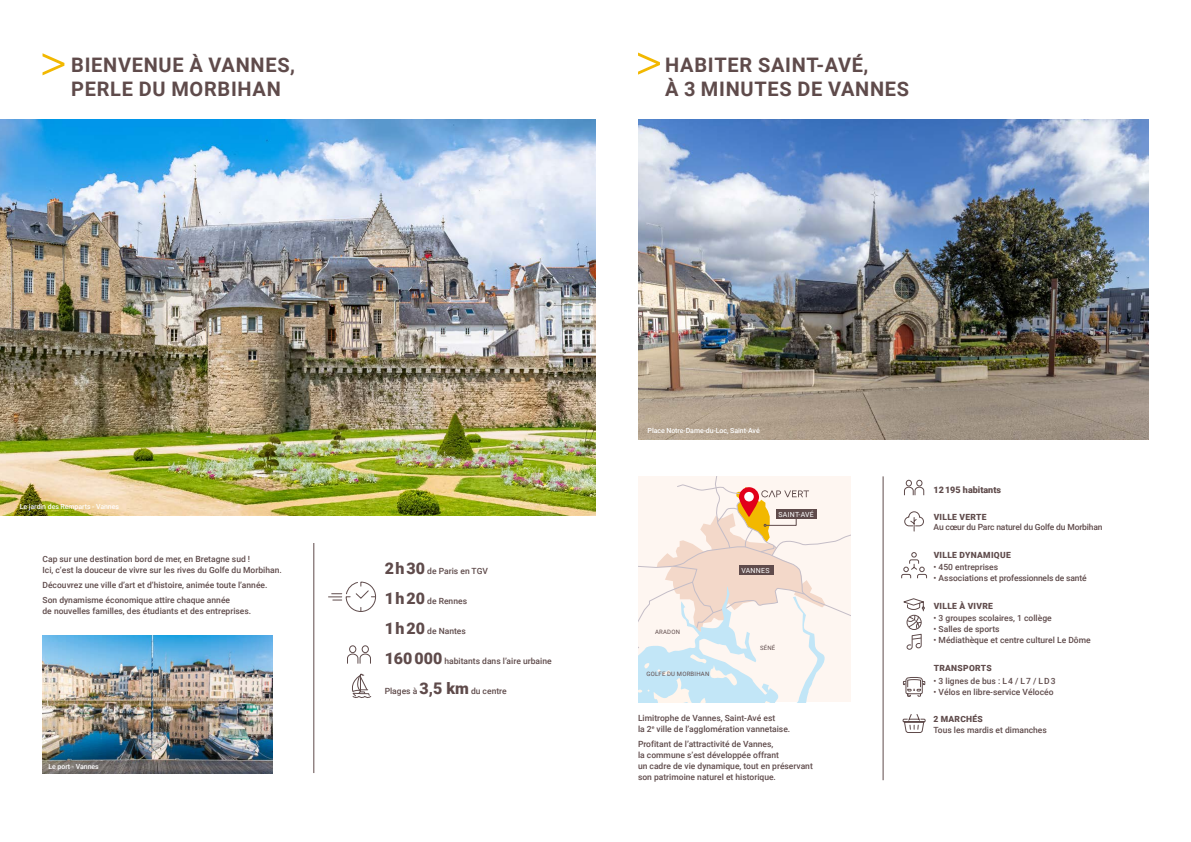
<style>
.page{position:relative;width:1191px;height:842px;background:#fff}
.page>*{position:absolute;margin:0;border:0;box-sizing:border-box;transform-origin:0 0}
.t1{font:700 20px/24px "Roboto";letter-spacing:.035em;color:#5f4b4b}
.t2{font:900 9px "Roboto";color:#5f4b4b}
.t3{font:500 8.5px/11px "Roboto";color:#5f4b4b}
.t4{font:500 8.5px "Roboto";letter-spacing:-.02em;color:#5f4b4b}
.t5{font:900 8.5px "Roboto";letter-spacing:.035em;color:#5f4b4b}
.t6{font:500 7px "Roboto";letter-spacing:-.01em;color:#fff}
.t7{font:7px "Roboto";letter-spacing:.035em;color:#fff}
.t8{font:6px "Roboto";letter-spacing:.035em;color:#5f4b4b}
.s1{font-weight:900;font-size:16px}
</style>
<div class="page">
<img style="left:638px;top:119px;width:510px;height:320px">
<img style="left:43px;top:636px;width:229px;height:137px">
<img style="left:0;top:119px;width:595px;height:396px">
<div style="left:349px;top:645px;width:7px;height:8px;border:1px solid #5f4b4b;border-radius:50%"></div>
<div style="left:362px;top:645px;width:7px;height:8px;border:1px solid #5f4b4b;border-radius:50%"></div>
<svg style="left:347px;top:653px;width:24px;height:11px"></svg>
<svg style="left:904px;top:480px;width:20px;height:16px"></svg>
<svg style="left:902px;top:677px;width:23px;height:20px"></svg>
<svg style="left:904px;top:511px;width:20px;height:21px"></svg>
<svg style="left:901px;top:552px;width:26px;height:27px"></svg>
<svg style="left:903px;top:598px;width:22px;height:52px"></svg>
<div style="left:906px;top:615px;width:15px;height:15px;border:1px solid #5f4b4b;border-radius:50%"></div>
<svg style="left:43px;top:53px;width:21px;height:22px"></svg>
<svg style="left:638px;top:53px;width:22px;height:22px"></svg>
<svg style="left:902px;top:714px;width:23px;height:19px"></svg>
<svg style="left:352px;top:674px;width:20px;height:24px"></svg>
<svg style="left:328px;top:581px;width:48px;height:31px"></svg>
<hr style="left:313px;top:543px;width:1px;height:230px;background:#5f4b4b">
<hr style="left:883px;top:476px;width:1px;height:304px;background:#5f4b4b">
<svg style="left:638px;top:476px;width:212px;height:226px"></svg>
<h1 class="t1" style="left:71px;top:52px;width:225px">BIENVENUE À VANNES,<br>PERLE DU MORBIHAN</h1>
<h1 class="t1" style="left:665px;top:52px;width:245px">HABITER SAINT-AVÉ,<br>À 3 MINUTES DE VANNES</h1>
<p class="t6" style="left:20px;top:502px;width:101px">Le jardin des Remparts - Vannes</p>
<p class="t3" style="left:43px;top:553px;width:241px">Cap sur une destination bord de mer, en Bretagne sud !<br>Ici, c’est la douceur de vivre sur les rives du Golfe du Morbihan.</p>
<p class="t3" style="left:43px;top:577px;width:226px;line-height:15.2px">Découvrez une ville d’art et d’histoire, animée toute l’année.<br>Son dynamisme économique attire chaque année</p>
<p class="t3" style="left:43px;top:605px;width:210px">de nouvelles familles, des étudiants et des entreprises.</p>
<p class="t6" style="left:49px;top:762px;width:52px">Le port - Vannes</p>
<p class="t3" style="left:385px;top:565px;width:105px"><span class="s1">2 h 30</span> de Paris en TGV</p>
<p class="t3" style="left:385px;top:595px;width:84px"><span class="s1">1 h 20</span> de Rennes</p>
<p class="t3" style="left:385px;top:625px;width:83px"><span class="s1">1 h 20</span> de Nantes</p>
<p class="t3" style="left:385px;top:655px;width:168px"><span class="s1">160 000</span> habitants dans l’aire urbaine</p>
<p class="t3" style="left:385px;top:685px;width:124px">Plages à <span class="s1">3,5 km</span> du centre</p>
<p class="t6" style="left:647px;top:425px;width:114px">Place Notre-Dame-du-Loc, Saint-Avé</p>
<p class="t8" style="left:655px;top:627px;width:26px">ARADON</p>
<p class="t7" style="left:778px;top:509px;width:37px">SAINT-AVÉ</p>
<p class="t7" style="left:741px;top:565px;width:30px">VANNES</p>
<p class="t8" style="left:646px;top:669px;width:64px">GOLFE DU MORBIHAN</p>
<p class="t8" style="left:760px;top:644px;width:17px">SÉNÉ</p>
<p class="t3" style="left:638px;top:712px;width:154px">Limitrophe de Vannes, Saint-Avé est<br>la 2<sup>e</sup> ville de l’agglomération vannetaise.</p>
<p class="t3" style="left:638px;top:738px;width:176px">Profitant de l’attractivité de Vannes,<br>la commune s’est développée offrant<br>un cadre de vie dynamique, tout en préservant son patrimoine naturel et historique.</p>
<p class="t2" style="left:933px;top:484px;width:69px">12 195 habitants</p>
<p class="t5" style="left:933px;top:511px;width:54px">VILLE VERTE</p>
<p class="t4" style="left:933px;top:521px;width:170px">Au cœur du Parc naturel du Golfe du Morbihan</p>
<p class="t5" style="left:933px;top:549px;width:79px">VILLE DYNAMIQUE</p>
<p class="t3" style="left:933px;top:561px;width:66px">• 450 entreprises</p>
<p class="t4" style="left:933px;top:572px;width:154px">• Associations et professionnels de santé</p>
<p class="t5" style="left:933px;top:600px;width:61px">VILLE À VIVRE</p>
<p class="t3" style="left:933px;top:613px;width:120px">• 3 groupes scolaires, 1 collège</p>
<p class="t3" style="left:933px;top:624px;width:68px">• Salles de sports</p>
<p class="t3" style="left:933px;top:635px;width:159px">• Médiathèque et centre culturel Le Dôme</p>
<p class="t5" style="left:933px;top:662px;width:60px">TRANSPORTS</p>
<p class="t3" style="left:933px;top:675px;width:124px">• 3 lignes de bus : L 4 / L 7 / L D 3</p>
<p class="t3" style="left:933px;top:686px;width:121px">• Vélos en libre-service Vélocéo</p>
<p class="t5" style="left:933px;top:713px;width:51px">2 MARCHÉS</p>
<p class="t3" style="left:933px;top:724px;width:115px">Tous les mardis et dimanches</p>
</div>
